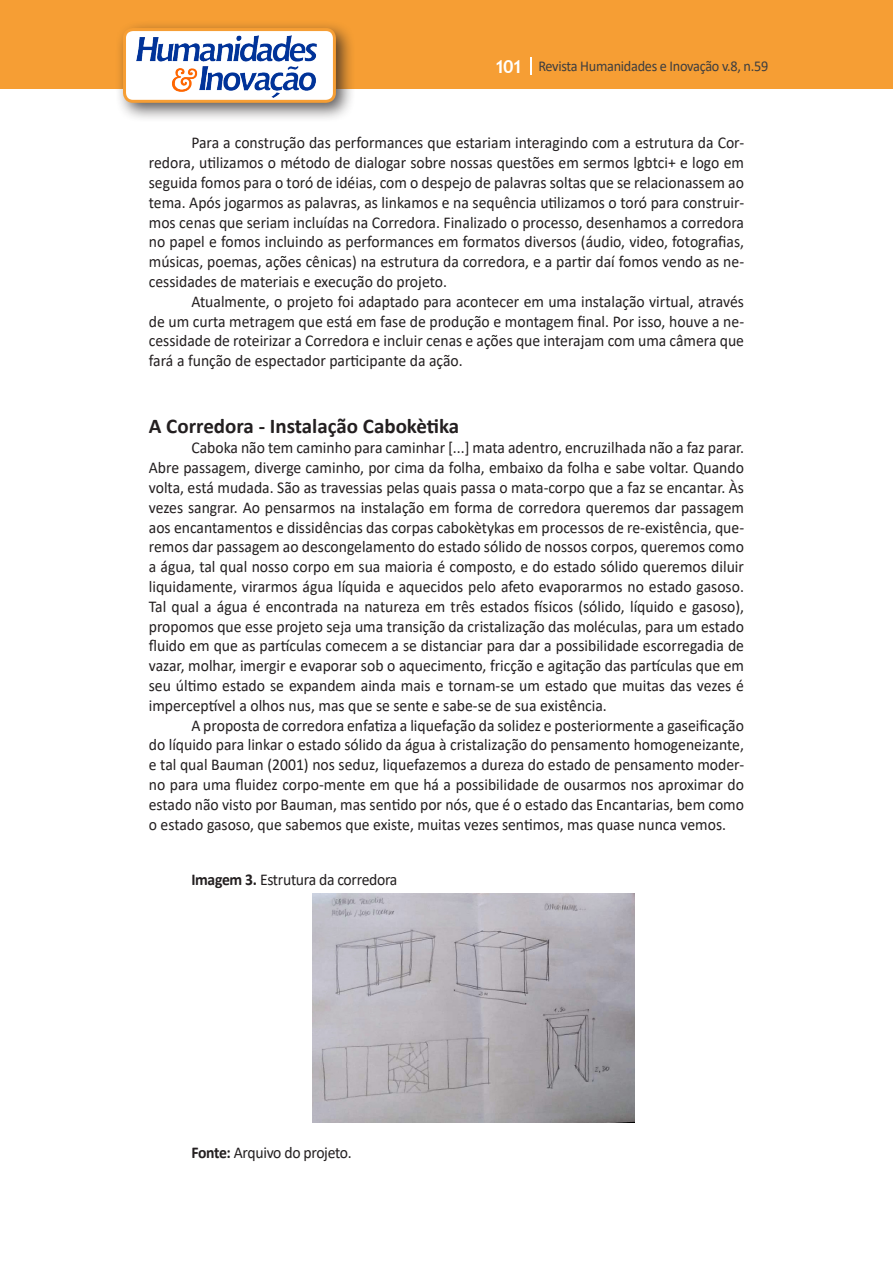
<style>
.page{position:relative;width:893px;height:1263px;background:#fff}
.page>*{position:absolute;margin:0;border:0;box-sizing:border-box;transform-origin:0 0}
.Titulo_2{font:700 21px "Calibri";color:#231f20}
.Texto{font:16.5px/19.8px "Calibri";color:#231f20;text-align:justify;scale:.95 1}
.texto{font:16.5px "Calibri";letter-spacing:-.02em;color:#231f20;scale:.95 1}
.t1{font:15px "Calibri";letter-spacing:-.02em;color:#3e3e3f;scale:.95 1}
.s1{font-family:"Trebuchet MS";font-weight:700;font-size:18px;color:#fff}
.s2{font-weight:700}
</style>
<div class="page">
<div style="left:0;top:0;width:893px;height:88px;background:#f69e34"></div>
<svg style="left:530px;top:57px;width:2px;height:18px"></svg>
<div style="left:115px;top:20px;width:241px;height:103px;background:#231f20;opacity:.75"></div>
<div style="left:125px;top:30px;width:209px;height:71px;background:#fff;border-radius:9px"></div>
<div style="left:123px;top:28px;width:213px;height:75px;border:3px solid #f69e34;border-radius:9px"></div>
<img style="left:136px;top:36px;width:181px;height:61px">
<img style="left:313px;top:893px;width:321px;height:230px">
<p class="t1" style="left:495px;top:56px;width:290px"><span class="s1">101</span> Revista Humanidades e Inovação v.8, n.59</p>
<p class="Texto" style="left:149px;top:133px;width:628px;text-indent:43px">Para a construção das performances que estariam interagindo com a estrutura da Cor&shy;redora, utilizamos o método de dialogar sobre nossas questões em sermos lgbtci+ e logo em seguida fomos para o toró de idéias, com o despejo de palavras soltas que se relacionassem ao tema. Após jogarmos as palavras, as linkamos e na sequência utilizamos o toró para construir&shy;mos cenas que seriam incluídas na Corredora. Finalizado o processo, desenhamos a corredora no papel e fomos incluindo as performances em formatos diversos (áudio, video, fotografias, músicas, poemas, ações cênicas) na estrutura da corredora, e a partir daí fomos vendo as ne&shy;cessidades de materiais e execução do projeto.</p>
<p class="Texto" style="left:149px;top:291px;width:628px;text-indent:43px">Atualmente, o projeto foi adaptado para acontecer em uma instalação virtual, através de um curta metragem que está em fase de produção e montagem final. Por isso, houve a ne&shy;cessidade de roteirizar a Corredora e incluir cenas e ações que interajam com uma câmera que fará a função de espectador participante da ação.</p>
<p class="Titulo_2" style="left:149px;top:412px;width:312px">A Corredora - Instalação Cabokètika</p>
<p class="Texto" style="left:149px;top:437px;width:628px;text-indent:43px">Caboka não tem caminho para caminhar [...] mata adentro, encruzilhada não a faz parar.<br>Abre passagem, diverge caminho, por cima da folha, embaixo da folha e sabe voltar. Quando volta, está mudada. São as travessias pelas quais passa o mata-corpo que a faz se encantar. Às vezes sangrar. Ao pensarmos na instalação em forma de corredora queremos dar passagem aos encantamentos e dissidências das corpas cabokètykas em processos de re-existência, que&shy;remos dar passagem ao descongelamento do estado sólido de nossos corpos, queremos como a água, tal qual nosso corpo em sua maioria é composto, e do estado sólido queremos diluir liquidamente, virarmos água líquida e aquecidos pelo afeto evaporarmos no estado gasoso.<br>Tal qual a água é encontrada na natureza em três estados físicos (sólido, líquido e gasoso), propomos que esse projeto seja uma transição da cristalização das moléculas, para um estado fluido em que as partículas comecem a se distanciar para dar a possibilidade escorregadia de vazar, molhar, imergir e evaporar sob o aquecimento, fricção e agitação das partículas que em seu último estado se expandem ainda mais e tornam-se um estado que muitas das vezes é imperceptível a olhos nus, mas que se sente e sabe-se de sua existência.</p>
<p class="Texto" style="left:149px;top:715px;width:628px;text-indent:43px">A proposta de corredora enfatiza a liquefação da solidez e posteriormente a gaseificação do líquido para linkar o estado sólido da água à cristalização do pensamento homogeneizante, e tal qual Bauman (2001) nos seduz, liquefazemos a dureza do estado de pensamento moder&shy;no para uma fluidez corpo-mente em que há a possibilidade de ousarmos nos aproximar do estado não visto por Bauman, mas sentido por nós, que é o estado das Encantarias, bem como o estado gasoso, que sabemos que existe, muitas vezes sentimos, mas quase nunca vemos.</p>
<p class="texto" style="left:191px;top:868px;width:218px"><span class="s2">Imagem 3.</span> Estrutura da corredora</p>
<p class="texto" style="left:191px;top:1141px;width:170px"><span class="s2">Fonte:</span> Arquivo do projeto.</p>
</div>
